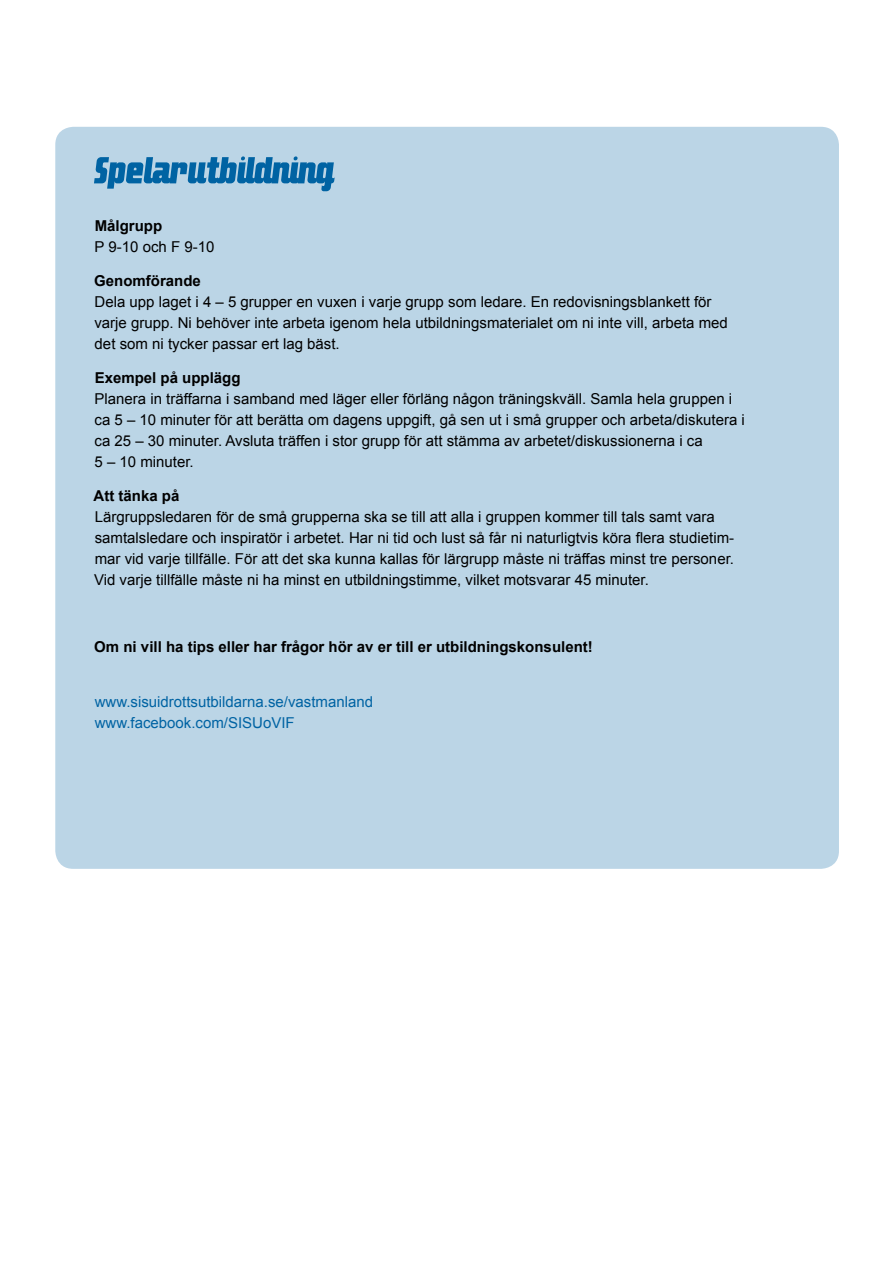
<style>
.page{position:relative;width:893px;height:1263px;background:#fff}
.page>*{position:absolute;margin:0;border:0;box-sizing:border-box;transform-origin:0 0}
.Rubrik{font:italic 52.5px "Makimango";letter-spacing:-.01em;color:#0063a3}
.Brödtext{font:15px/21px "Arial";color:#000}
.Brödtext-2{font:15px/21px "Arial";color:#0063a3}
.Brödtext-3{font:700 15px "Arial";color:#000}
.s1{font-weight:700}
</style>
<div class="page">
<div style="left:55px;top:127px;width:784px;height:742px;background:#bbd5e6;border-radius:18px"></div>
<p class="Rubrik" style="left:94px;top:141px;width:241px">Spelarutbildning</p>
<p class="Brödtext" style="left:95px;top:216px;width:121px"><span class="s1">Målgrupp<br></span>P 9-10 och F 9-10</p>
<p class="Brödtext" style="left:94px;top:271px;width:635px"><span class="s1">Genomförande<br></span>Dela upp laget i 4 – 5 grupper en vuxen i varje grupp som ledare. En redovisningsblankett för varje grupp. Ni behöver inte arbeta igenom hela utbildningsmaterialet om ni inte vill, arbeta med det som ni tycker passar ert lag bäst.</p>
<p class="Brödtext" style="left:95px;top:367px;width:652px"><span class="s1">Exempel på upplägg<br></span>Planera in träffarna i samband med läger eller förläng någon träningskväll. Samla hela gruppen i ca 5 – 10 minuter för att berätta om dagens uppgift, gå sen ut i små grupper och arbeta/diskutera i ca 25 – 30 minuter. Avsluta träffen i stor grupp för att stämma av arbetet/diskussionerna i ca<br>5 – 10 minuter.</p>
<p class="Brödtext" style="left:94px;top:485px;width:642px"><span class="s1">Att tänka på<br></span>Lärgruppsledaren för de små grupperna ska se till att alla i gruppen kommer till tals samt vara samtalsledare och inspiratör i arbetet. Har ni tid och lust så får ni naturligtvis köra flera studietim&shy;mar vid varje tillfälle. För att det ska kunna kallas för lärgrupp måste ni träffas minst tre personer.<br>Vid varje tillfälle måste ni ha minst en utbildningstimme, vilket motsvarar 45 minuter.</p>
<p class="Brödtext-3" style="left:94px;top:637px;width:500px">Om ni vill ha tips eller har frågor hör av er till er utbildningskonsulent!</p>
<p class="Brödtext-2" style="left:95px;top:691px;width:280px">www.sisuidrottsutbildarna.se/vastmanland www.facebook.com/SISUoVIF</p>
</div>
